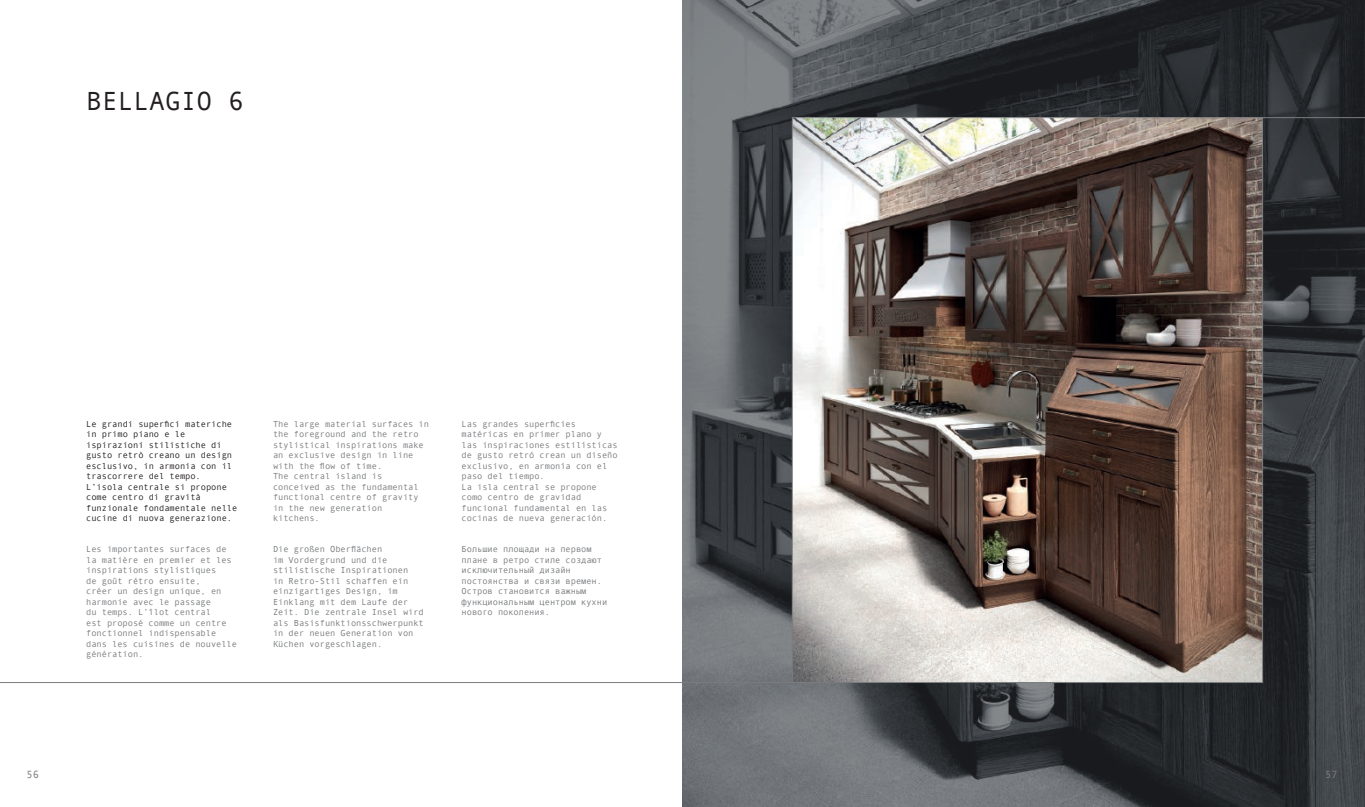
<style>
.page{position:relative;width:1365px;height:807px;background:#fff}
.page>*{position:absolute;margin:0;border:0;box-sizing:border-box;transform-origin:0 0}
.t1{font:26.25px "Andale Mono";color:#231f20}
.t2{font:10.5px "Andale Mono";color:#7a7c7f}
.t3{font:8.75px/10.5px "Andale Mono";letter-spacing:-.005em;color:#7a7c7f}
.t4{font:8.75px/10.5px "Andale Mono";letter-spacing:-.005em;color:#231f20}
</style>
<div class="page">
<img style="left:682px;top:0;width:682px;height:806px">
<img style="left:793px;top:119px;width:467px;height:561px">
<hr style="left:0;top:681px;width:791px;height:1px;background:#7a7c7f">
<hr style="left:1262px;top:117px;width:102px;height:1px;background:#7a7c7f">
<h1 class="t1" style="left:86px;top:84px;width:159px">BELLAGIO 6</h1>
<p class="t2" style="left:27px;top:767px;width:14px">56</p>
<p class="t4" style="left:86px;top:417px;width:153px">Le grandi superfici materiche in primo piano e le ispirazioni stilistiche di gusto retrò creano un design esclusivo, in armonia con il trascorrere del tempo.<br>L’isola centrale si propone come centro di gravità funzionale fondamentale nelle cucine di nuova generazione.</p>
<p class="t3" style="left:273px;top:417px;width:157px">The large material surfaces in the foreground and the retro stylistical inspirations make an exclusive design in line with the flow of time.<br>The central island is conceived as the fundamental functional centre of gravity in the new generation kitchens.</p>
<p class="t3" style="left:461px;top:417px;width:157px">Las grandes superficies matéricas en primer plano y las inspiraciones estilísticas de gusto retró crean un diseño exclusivo, en armonía con el paso del tiempo.<br>La isla central se propone como centro de gravidad funcional fundamental en las cocinas de nueva generación.</p>
<p class="t3" style="left:273px;top:543px;width:152px">Die großen Oberflächen<br>im Vordergrund und die stilistische Inspirationen<br>in Retro-Stil schaffen ein einzigartiges Design, im<br>Einklang mit dem Laufe der<br>Zeit. Die zentrale Insel wird als Basisfunktionsschwerpunkt in der neuen Generation von<br>Küchen vorgeschlagen.</p>
<p class="t3" style="left:461px;top:543px;width:147px">Большие площади на первом плане в ретро стиле создают исключительный дизайн постоянства и связи времен.<br>Остров становится важным функциональным центром кухни нового поколения.</p>
<p class="t3" style="left:86px;top:543px;width:152px">Les importantes surfaces de la matière en premier et les inspirations stylistiques<br>de goût rétro ensuite,<br>créer un design unique, en harmonie avec le passage<br>du temps. L’îlot central<br>est proposé comme un centre fonctionnel indispensable dans les cuisines de nouvelle génération.</p>
<p class="t2" style="left:1324px;top:767px;width:14px">57</p>
</div>
